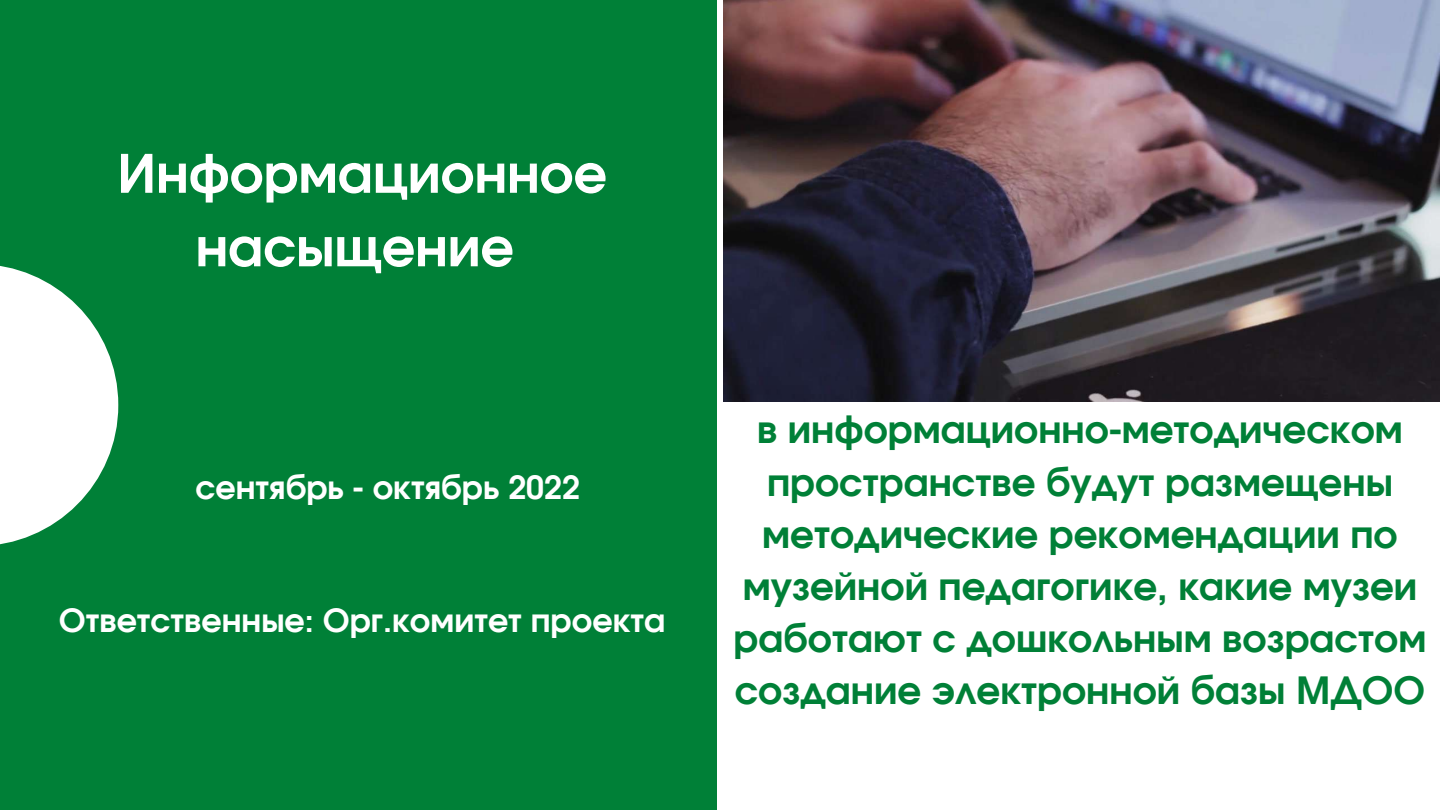
<style>
.page{position:relative;width:1440px;height:810px;background:#fff}
.page>*{position:absolute;margin:0;border:0;box-sizing:border-box;transform-origin:0 0}
.t1{font:700 52.7px/73.5px "Evolventa";color:#fff;text-align:center}
.t2{font:700 37.6px/52px "Evolventa";color:#008037;text-align:center}
.t3{font:700 32px "Evolventa";color:#fff}
</style>
<div class="page">
<div style="left:0;top:0;width:716px;height:810px;background:#008037"></div>
<img style="left:724px;top:0;width:716px;height:401px">
<svg style="left:0;top:266px;width:118px;height:279px"></svg>
<h1 class="t1" style="left:117px;top:140px;width:491px">Информационное насыщение</h1>
<p class="t3" style="left:196px;top:473px;width:386px">сентябрь - октябрь 2022</p>
<p class="t3" style="left:59px;top:606px;width:608px">Ответственные: Орг.комитет проекта</p>
<p class="t2" style="left:734px;top:406px;width:694px">в информационно-методическом пространстве будут размещены методические рекомендации по музейной педагогике, какие музеи работают с дошкольным возрастом создание электронной базы МДОО</p>
</div>
